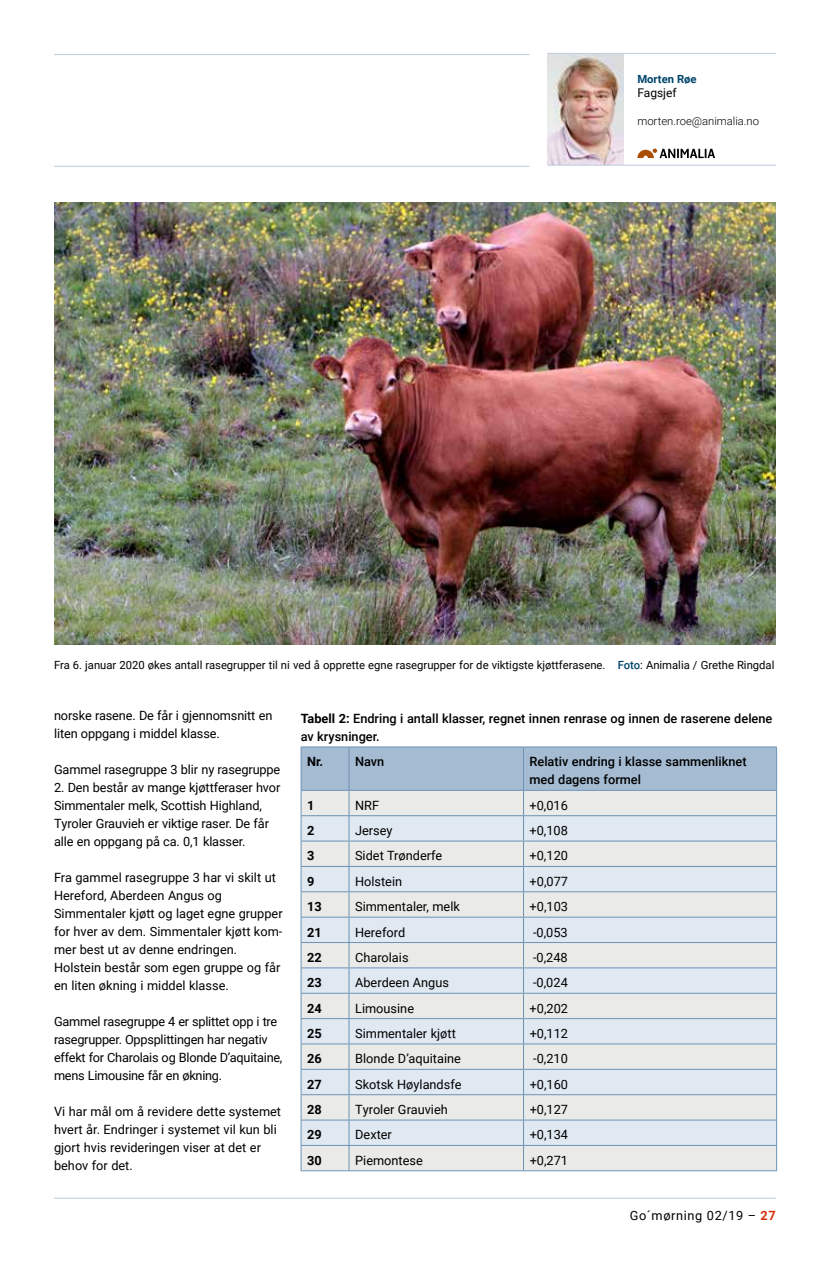
<style>
.page{position:relative;width:830px;height:1263px;background:#fff}
.page>*{position:absolute;margin:0;border:0;box-sizing:border-box;transform-origin:0 0}
.t1{font:12.75px/18px "Roboto";color:#000}
.t2{font:500 12.75px/18px "Roboto";color:#000}
.t3{font:12.75px/18px "Roboto";letter-spacing:-.02em;color:#000}
.t4{font:700 12.75px "Roboto";color:#000}
.t5{font:12.75px "Roboto";letter-spacing:.05em;color:#000}
.t6{font:12px "Roboto";color:#000}
.t7{font:11.25px "Roboto";color:#000}
.t8{font:300 11.25px "Roboto";color:#000}
.t9{font:700 11.25px "Roboto";color:#00456c}
.s1{font-weight:500;color:#00456c}
.s2{font-weight:700}
.s3{font-weight:700;color:#d4300f}
</style>
<div class="page">
<hr style="left:54px;top:1197px;width:721px;height:2px;background:#c2d1e1">
<hr style="left:54px;top:166px;width:475px;height:1px;background:#c2d1e1">
<hr style="left:54px;top:54px;width:475px;height:1px;background:#c2d1e1">
<img style="left:54px;top:202px;width:721px;height:442px">
<img style="left:547px;top:54px;width:76px;height:111px">
<svg style="left:637px;top:149px;width:77px;height:9px"></svg>
<hr style="left:547px;top:53px;width:228px;height:1px;background:#c2d1e1">
<hr style="left:547px;top:165px;width:228px;height:1px;background:#c2d1e1">
<hr style="left:300px;top:1170px;width:49px;height:1px;background:#6c93b4">
<hr style="left:349px;top:1170px;width:174px;height:1px;background:#6c93b4">
<hr style="left:523px;top:1170px;width:253px;height:1px;background:#6c93b4">
<svg style="left:300px;top:747px;width:476px;height:423px;background:#dae1e7"></svg>
<hr style="left:523px;top:1145px;width:253px;height:1px;background:#6c93b4">
<p class="t9" style="left:637px;top:71px;width:61px">Morten Røe</p>
<p class="t6" style="left:637px;top:85px;width:41px">Fagsjef</p>
<p class="t8" style="left:637px;top:113px;width:123px">morten.roe@animalia.no</p>
<p class="t7" style="left:54px;top:657px;width:721px">Fra 6. januar 2020 økes antall rasegrupper til ni ved å opprette egne rasegrupper for de viktigste kjøttferasene. <span class="s1">Foto</span>: Animalia / Grethe Ringdal</p>
<p class="t1" style="left:54px;top:706px;width:220px">norske rasene. De får i gjennomsnitt en liten oppgang i middel klasse.</p>
<p class="t1" style="left:54px;top:760px;width:228px">Gammel rasegruppe 3 blir ny rasegruppe</p>
<p class="t1" style="left:54px;top:778px;width:228px">2. Den består av mange kjøttferaser hvor Simmentaler melk, Scottish Highland, Tyroler Grauvieh er viktige raser. De får alle en oppgang på ca. 0,1 klasser.</p>
<p class="t1" style="left:54px;top:868px;width:230px">Fra gammel rasegruppe 3 har vi skilt ut Hereford, Aberdeen Angus og Simmentaler kjøtt og laget egne grupper for hver av dem. Simmentaler kjøtt kom&shy;mer best ut av denne endringen.<br>Holstein består som egen gruppe og får en liten økning i middel klasse.</p>
<p class="t3" style="left:54px;top:1012px;width:230px">Gammel rasegruppe 4 er splittet opp i tre rasegrupper. Oppsplittingen har negativ effekt for Charolais og Blonde D’aquitaine, mens Limousine får en økning.</p>
<p class="t1" style="left:54px;top:1102px;width:228px">Vi har mål om å revidere dette systemet hvert år. Endringer i systemet vil kun bli gjort hvis revideringen viser at det er behov for det.</p>
<p class="t2" style="left:300px;top:709px;width:473px"><span class="s2">Tabell 2:</span> Endring i antall klasser, regnet innen renrase og innen de raserene delene av krysninger.</p>
<p class="t4" style="left:307px;top:753px;width:18px">Nr.</p>
<p class="t2" style="left:355px;top:752px;width:31px">Navn</p>
<p class="t2" style="left:529px;top:752px;width:218px">Relativ endring i klasse sammenliknet med dagens formel</p>
<p class="t4" style="left:307px;top:796px;width:9px">1</p>
<p class="t1" style="left:355px;top:796px;width:25px">NRF</p>
<p class="t1" style="left:529px;top:796px;width:40px">+0,016</p>
<p class="t4" style="left:307px;top:822px;width:9px">2</p>
<p class="t1" style="left:355px;top:821px;width:39px">Jersey</p>
<p class="t1" style="left:529px;top:821px;width:40px">+0,108</p>
<p class="t4" style="left:307px;top:847px;width:9px">3</p>
<p class="t1" style="left:355px;top:846px;width:89px">Sidet Trønderfe</p>
<p class="t1" style="left:529px;top:846px;width:40px">+0,120</p>
<p class="t4" style="left:307px;top:872px;width:9px">9</p>
<p class="t1" style="left:355px;top:872px;width:49px">Holstein</p>
<p class="t1" style="left:529px;top:872px;width:40px">+0,077</p>
<p class="t4" style="left:307px;top:898px;width:16px">13</p>
<p class="t1" style="left:355px;top:897px;width:106px">Simmentaler, melk</p>
<p class="t1" style="left:529px;top:897px;width:40px">+0,103</p>
<p class="t4" style="left:307px;top:923px;width:16px">21</p>
<p class="t1" style="left:355px;top:922px;width:52px">Hereford</p>
<p class="t1" style="left:533px;top:922px;width:36px">-0,053</p>
<p class="t4" style="left:307px;top:948px;width:16px">22</p>
<p class="t1" style="left:355px;top:948px;width:55px">Charolais</p>
<p class="t1" style="left:533px;top:948px;width:36px">-0,248</p>
<p class="t4" style="left:307px;top:974px;width:16px">23</p>
<p class="t1" style="left:355px;top:973px;width:95px">Aberdeen Angus</p>
<p class="t1" style="left:533px;top:973px;width:36px">-0,024</p>
<p class="t4" style="left:307px;top:999px;width:16px">24</p>
<p class="t1" style="left:355px;top:998px;width:60px">Limousine</p>
<p class="t1" style="left:529px;top:998px;width:40px">+0,202</p>
<p class="t4" style="left:307px;top:1024px;width:16px">25</p>
<p class="t1" style="left:355px;top:1024px;width:102px">Simmentaler kjøtt</p>
<p class="t1" style="left:529px;top:1024px;width:40px">+0,112</p>
<p class="t4" style="left:307px;top:1050px;width:16px">26</p>
<p class="t1" style="left:355px;top:1049px;width:107px">Blonde D’aquitaine</p>
<p class="t1" style="left:533px;top:1049px;width:36px">-0,210</p>
<p class="t4" style="left:307px;top:1075px;width:16px">27</p>
<p class="t1" style="left:355px;top:1075px;width:108px">Skotsk Høylandsfe</p>
<p class="t1" style="left:529px;top:1075px;width:40px">+0,160</p>
<p class="t4" style="left:307px;top:1100px;width:16px">28</p>
<p class="t1" style="left:355px;top:1100px;width:94px">Tyroler Grauvieh</p>
<p class="t1" style="left:529px;top:1100px;width:40px">+0,127</p>
<p class="t4" style="left:307px;top:1126px;width:16px">29</p>
<p class="t1" style="left:355px;top:1125px;width:38px">Dexter</p>
<p class="t1" style="left:529px;top:1125px;width:40px">+0,134</p>
<p class="t4" style="left:307px;top:1151px;width:16px">30</p>
<p class="t1" style="left:355px;top:1151px;width:69px">Piemontese</p>
<p class="t1" style="left:529px;top:1151px;width:40px">+0,271</p>
<p class="t5" style="left:629px;top:1207px;width:148px">Go´mørning 02/19 – <span class="s3">27</span></p>
</div>
